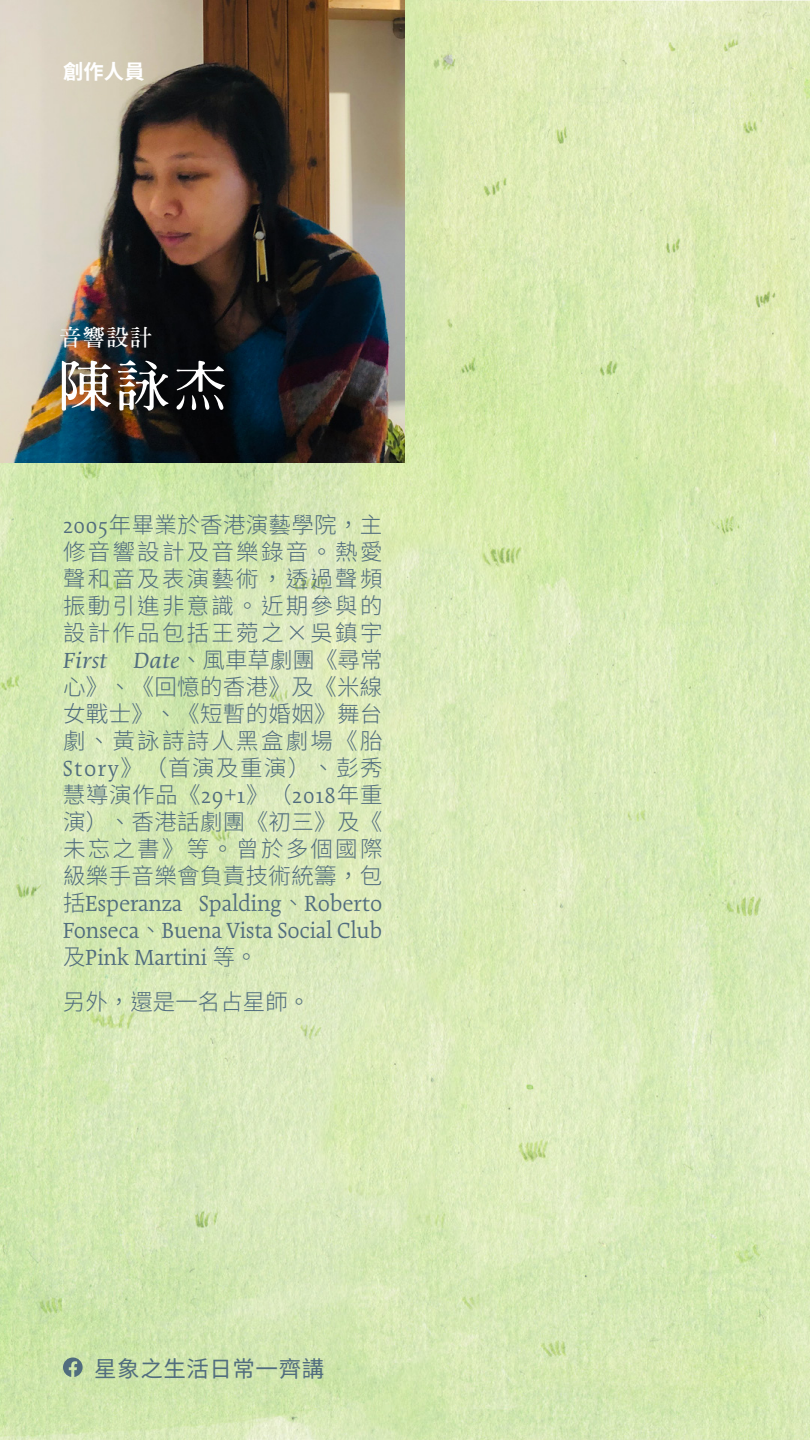
<style>
.page{position:relative;width:810px;height:1440px;background:#fff}
.page>*{position:absolute;margin:0;border:0;box-sizing:border-box;transform-origin:0 0}
.t1{font:700 54px "Han Wang Ming";color:#fff}
.t2{font:24.75px/27px "Cartier Book Std";letter-spacing:.005em;color:#506c7e;text-align:justify}
.t3{font:italic 24.75px "Cartier Book Std";color:#506c7e;scale:1.18 1}
.t4{font:300 22.5px/27px "Noto Sans CJ Ktc";letter-spacing:.1em;color:#506c7e;text-align:justify}
.t5{font:300 22.5px "Noto Sans CJ Ktc";color:#506c7e}
.t6{font:22.5px "Noto Sans CJ Ktc";letter-spacing:.025em;color:#506c7e}
.t7{font:700 22.5px "Han Wang Ming";color:#fff}
.t8{font:700 20.25px "Noto Sans CJ Ktc";color:#fff}
.s1{font-family:"Cartier Book Std";font-weight:400;font-size:24.75px}
.s2{font-family:"Noto Sans CJ Ktc";font-weight:300;font-style:normal;font-size:22.5px}
.s3{font-family:"Noto Sans CJ Ktc";font-weight:300;font-size:22.5px}
</style>
<div class="page">
<img style="left:0;top:0;width:810px;height:1440px">
<svg style="left:63px;top:1358px;width:20px;height:19px"></svg>
<img style="left:0;top:0;width:405px;height:463px">
<div style="left:38px;top:305px;width:207px;height:127px;background:#000;opacity:.4"></div>
<p class="t8" style="left:63px;top:60px;width:83px">創作人員</p>
<p class="t7" style="left:59px;top:326px;width:95px">音響設計</p>
<h1 class="t1" style="left:59px;top:357px;width:169px">陳詠杰</h1>
<p class="t4" style="left:63px;top:512px;width:321px"><span class="s1">2005</span>年畢業於香港演藝學院，主修音響設計及音樂錄音。熱愛聲和音及表演藝術，透過聲頻振動引進非意識。近期參與的設計作品包括王菀之×吳鎮宇</p>
<p class="t3" style="left:63px;top:647px;width:272px">First Date<span class="s2">、風車草劇團《尋常</span></p>
<p class="t4" style="left:63px;top:674px;width:321px">心》、《回憶的香港》及《米線女戰士》、《短暫的婚姻》舞台劇、黃詠詩詩人黑盒劇場《胎<span class="s1">Story</span>》（首演及重演）、彭秀慧導演作品《<span class="s1">29</span>+<span class="s1">1</span>》（<span class="s1">2018</span>年重演）、香港話劇團《初三》及《未忘之書》等。曾於多個國際級樂手音樂會負責技術統籌，包</p>
<p class="t2" style="left:63px;top:890px;width:321px"><span class="s3">括</span>Esperanza Spalding<span class="s3">、</span>Roberto Fonseca<span class="s3">、</span>Buena Vista Social Club<span class="s3">及</span>Pink Martini <span class="s3">等。</span></p>
<p class="t5" style="left:63px;top:989px;width:249px">另外，還是一名占星師。</p>
<p class="t6" style="left:94px;top:1356px;width:232px">星象之生活日常一齊講</p>
</div>
